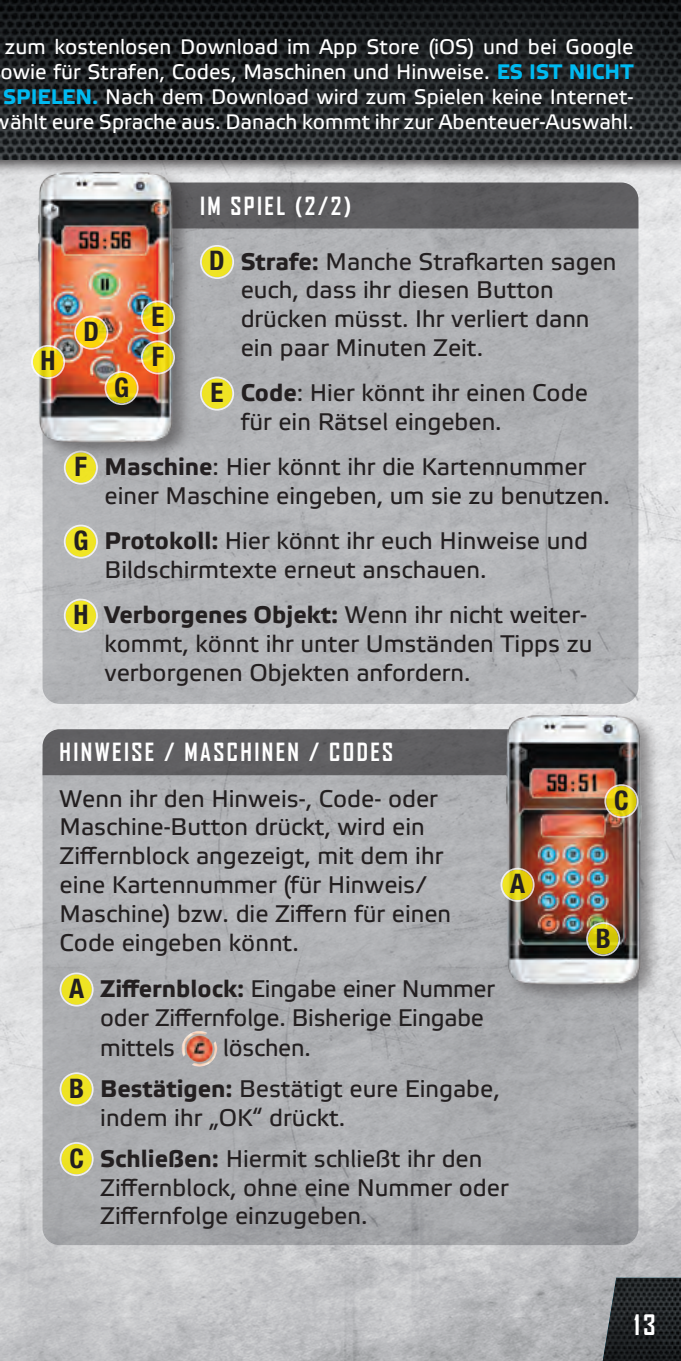
<style>
.page{position:relative;width:681px;height:1361px;background:#fff}
.page>*{position:absolute;margin:0;border:0;box-sizing:border-box;transform-origin:0 0}
.t1{font:700 condensed 27px/39.9px "Helvetica Neue LT Std";color:#231f20}
.t2{font:700 27px "Agency FBSW";color:#fff}
.t3{font:24px/28.8px "Elektra Text Pro";color:#231f20}
.t4{font:700 24px "Agency FBSW";letter-spacing:.1em;color:#fff}
.t5{font:21px/25.2px "Elektra Text Pro";color:#fff;text-align:center}
.s1{font-weight:700;color:#00baf1}
.s2{font-family:"Helvetica Neue LT Std";font-weight:700;font-stretch:condensed;font-size:27px}
.s3{font-weight:700}
</style>
<div class="page">
<img style="left:0;top:0;width:680px;height:1361px">
<div style="left:502px;top:709px;width:160px;height:294px;background:#231f20;opacity:.45"></div>
<img style="left:496px;top:712px;width:155px;height:275px">
<svg style="left:60px;top:972px;width:34px;height:34px"></svg>
<img style="left:181px;top:1031px;width:36px;height:35px">
<svg style="left:60px;top:1072px;width:34px;height:34px"></svg>
<svg style="left:60px;top:1142px;width:34px;height:34px"></svg>
<svg style="left:200px;top:245px;width:34px;height:34px"></svg>
<svg style="left:200px;top:376px;width:34px;height:35px"></svg>
<svg style="left:64px;top:462px;width:34px;height:23px"></svg>
<svg style="left:64px;top:524px;width:34px;height:34px"></svg>
<svg style="left:64px;top:598px;width:34px;height:34px"></svg>
<div style="left:35px;top:166px;width:160px;height:296px;background:#231f20;opacity:.45"></div>
<img style="left:29px;top:169px;width:154px;height:275px">
<img style="left:74px;top:300px;width:101px;height:105px">
<svg style="left:31px;top:345px;width:34px;height:34px"></svg>
<svg style="left:500px;top:868px;width:34px;height:34px"></svg>
<svg style="left:586px;top:922px;width:34px;height:34px"></svg>
<svg style="left:604px;top:784px;width:34px;height:34px"></svg>
<svg style="left:595px;top:1277px;width:86px;height:84px"></svg>
<p class="t5" style="left:-7px;top:34px;width:642px">zum kostenlosen Download im App Store (iOS) und bei Google owie für Strafen, Codes, Maschinen und Hinweise. <span class="s1">ES IST NICHT SPIELEN.</span> Nach dem Download wird zum Spielen keine Internet&shy;wählt eure Sprache aus. Danach kommt ihr zur Abenteuer-Auswahl.</p>
<p class="t1" style="left:41px;top:340px;width:17px">H</p>
<p class="t4" style="left:200px;top:191px;width:152px">IM SPIEL (2/2)</p>
<p class="t3" style="left:240px;top:248px;width:377px;text-indent:-31px"><span class="s2">D</span> <span class="s3">Strafe:</span> Manche Strafkarten sagen euch, dass ihr diesen Button drücken müsst. Ihr verliert dann ein paar Minuten Zeit.</p>
<p class="t3" style="left:240px;top:379px;width:348px;text-indent:-30px"><span class="s2">E</span> <span class="s3">Code</span>: Hier könnt ihr einen Code für ein Rätsel eingeben.</p>
<p class="t3" style="left:104px;top:453px;width:507px;text-indent:-30px"><span class="s2">F</span> <span class="s3">Maschine</span>: Hier könnt ihr die Kartennummer einer Maschine eingeben, um sie zu benutzen.</p>
<p class="t3" style="left:104px;top:527px;width:485px;text-indent:-31px"><span class="s2">G</span> <span class="s3">Protokoll:</span> Hier könnt ihr euch Hinweise und<br>Bildschirmtexte erneut anschauen.</p>
<p class="t3" style="left:104px;top:601px;width:489px;text-indent:-31px"><span class="s2">H</span> <span class="s3">Verborgenes Objekt:</span> Wenn ihr nicht weiter&shy;kommt, könnt ihr unter Umständen Tipps zu verborgenen Objekten anfordern.</p>
<p class="t1" style="left:151px;top:296px;width:14px">E<br>F</p>
<p class="t1" style="left:83px;top:311px;width:17px">D</p>
<p class="t1" style="left:114px;top:367px;width:17px">G</p>
<p class="t4" style="left:60px;top:737px;width:335px">HINWEISE / MASCHINEN / CODES</p>
<p class="t3" style="left:60px;top:785px;width:393px">Wenn ihr den Hinweis-, Code- oder<br>Maschine--Button drückt, wird ein<br>Ziffernblock angezeigt, mit dem ihr eine Kartennummer (für Hinweis/<br>Maschine) bzw. die Ziffern für einen<br>Code eingeben könnt.</p>
<p class="t3" style="left:100px;top:975px;width:396px;text-indent:-31px"><span class="s2">A</span> <span class="s3">Ziffernblock:</span> Eingabe einer Nummer oder Ziffernfolge. Bisherige Eingabe mittels</p>
<p class="t1" style="left:510px;top:863px;width:17px">A</p>
<p class="t3" style="left:69px;top:1028px;width:432px;line-height:40.8px;text-indent:154px">löschen.<br><span class="s2">B</span> <span class="s3">Bestätigen:</span> Bestätigt eure Eingabe,</p>
<p class="t3" style="left:69px;top:1098px;width:414px;line-height:40.8px;text-indent:31px">indem ihr „OK“ drückt.<br><span class="s2">C</span> <span class="s3">Schließen:</span> Hiermit schließt ihr den</p>
<p class="t3" style="left:100px;top:1173px;width:410px">Ziffernblock, ohne eine Nummer oder<br>Ziffernfolge einzugeben.</p>
<p class="t1" style="left:614px;top:780px;width:16px">C</p>
<p class="t1" style="left:595px;top:917px;width:17px">B</p>
<p class="t2" style="left:633px;top:1308px;width:23px">13</p>
</div>
